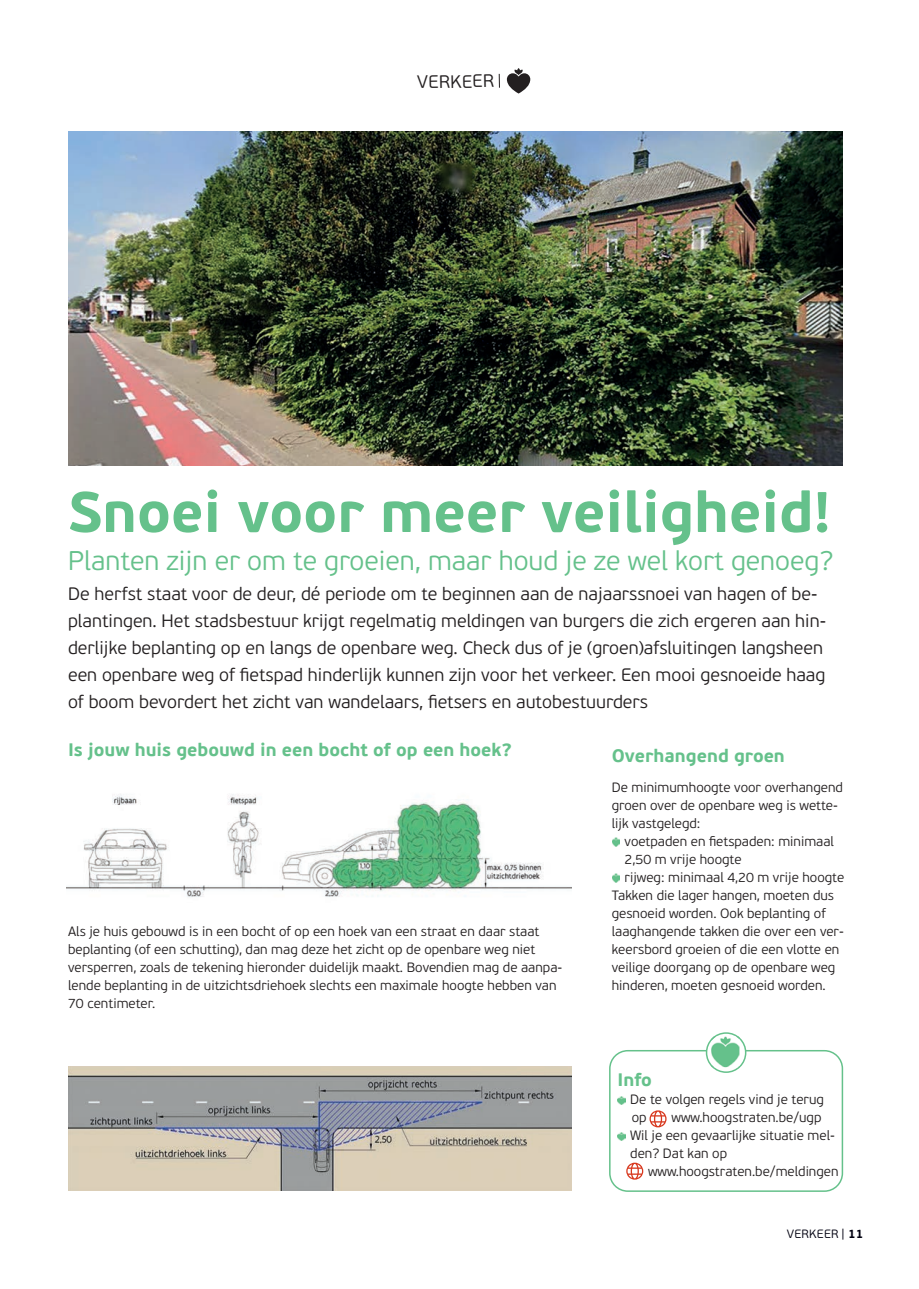
<style>
.page{position:relative;width:919px;height:1289px;background:#fff}
.page>*{position:absolute;margin:0;border:0;box-sizing:border-box;transform-origin:0 0}
.t1{font:700 57px "PF Beau Sans Pro";color:#65c18b}
.t2{font:300 27px "PF Beau Sans Pro";color:#65c18b}
.t3{font:300 18px/27px "PF Beau Sans Pro";color:#231f20}
.t4{font:700 18px "PF Beau Sans Pro";color:#65c18b}
.t5{font:300 13.5px/18px "PF Beau Sans Pro";color:#231f20}
.t6{font:300 12px "PF Beau Sans Pro";letter-spacing:.02em;color:#000010}
.s1{font-weight:700}
</style>
<div class="page">
<img style="left:67px;top:794px;width:504px;height:103px">
<svg style="left:507px;top:68px;width:23px;height:25px"></svg>
<svg style="left:499px;top:74px;width:1px;height:14px"></svg>
<img style="left:68px;top:131px;width:774px;height:335px">
<img style="left:68px;top:1066px;width:503px;height:124px">
<svg style="left:612px;top:837px;width:7px;height:9px"></svg>
<svg style="left:612px;top:873px;width:7px;height:9px"></svg>
<svg style="left:609px;top:1032px;width:234px;height:159px"></svg>
<h3 class="t3" style="left:416px;top:69px;width:77px;rotate:-1deg">VERKEER</h3>
<h1 class="t1" style="left:68px;top:476px;width:764px">Snoei voor meer veiligheid!</h1>
<h2 class="t2" style="left:68px;top:545px;width:766px">Planten zijn er om te groeien, maar houd je ze wel kort genoeg?</h2>
<p class="t3" style="left:68px;top:581px;width:759px">De herfst staat voor de deur, dé periode om te beginnen aan de najaarssnoei van hagen of be&shy;plantingen. Het stadsbestuur krijgt regelmatig meldingen van burgers die zich ergeren aan hin&shy;derlijke beplanting op en langs de openbare weg. Check dus of je (groen)afsluitingen langsheen een openbare weg of fietspad hinderlijk kunnen zijn voor het verkeer. Een mooi gesnoeide haag of boom bevordert het zicht van wandelaars, fietsers en autobestuurders</p>
<h3 class="t4" style="left:68px;top:738px;width:445px">Is jouw huis gebouwd in een bocht of op een hoek?</h3>
<p class="t5" style="left:68px;top:922px;width:495px">Als je huis gebouwd is in een bocht of op een hoek van een straat en daar staat beplanting (of een schutting), dan mag deze het zicht op de openbare weg niet versperren, zoals de tekening hieronder duidelijk maakt. Bovendien mag de aanpa&shy;lende beplanting in de uitzichtsdriehoek slechts een maximale hoogte hebben van 70 centimeter.</p>
<h3 class="t4" style="left:611px;top:744px;width:174px">Overhangend groen</h3>
<p class="t5" style="left:611px;top:778px;width:233px">De minimumhoogte voor overhangend groen over de openbare weg is wette&shy;lijk vastgelegd:</p>
<p class="t5" style="left:624px;top:832px;width:211px">voetpaden en fietspaden: minimaal</p>
<p class="t5" style="left:624px;top:850px;width:119px">2,50 m vrije hoogte</p>
<p class="t5" style="left:624px;top:868px;width:221px">rijweg: minimaal 4,20 m vrije hoogte</p>
<p class="t5" style="left:611px;top:886px;width:224px">Takken die lager hangen, moeten dus</p>
<p class="t5" style="left:611px;top:904px;width:216px">gesnoeid worden. Ook beplanting of</p>
<p class="t5" style="left:611px;top:922px;width:233px">laaghangende takken die over een ver-</p>
<p class="t5" style="left:611px;top:940px;width:229px">keersbord groeien of die een vlotte en</p>
<p class="t5" style="left:611px;top:958px;width:225px">veilige doorgang op de openbare weg</p>
<p class="t5" style="left:611px;top:976px;width:215px">hinderen, moeten gesnoeid worden.</p>
<h3 class="t4" style="left:617px;top:1068px;width:36px">Info</h3>
<p class="t5" style="left:630px;top:1090px;width:195px">De te volgen regels vind je terug op</p>
<p class="t5" style="left:630px;top:1108px;width:206px;text-indent:41px">www.hoogstraten.be/ugp<br>Wil je een gevaarlijke situatie mel&shy;den? Dat kan op</p>
<p class="t5" style="left:648px;top:1162px;width:192px">www.hoogstraten.be/meldingen</p>
<p class="t6" style="left:786px;top:1227px;width:78px">VERKEER | <span class="s1">11</span></p>
</div>
